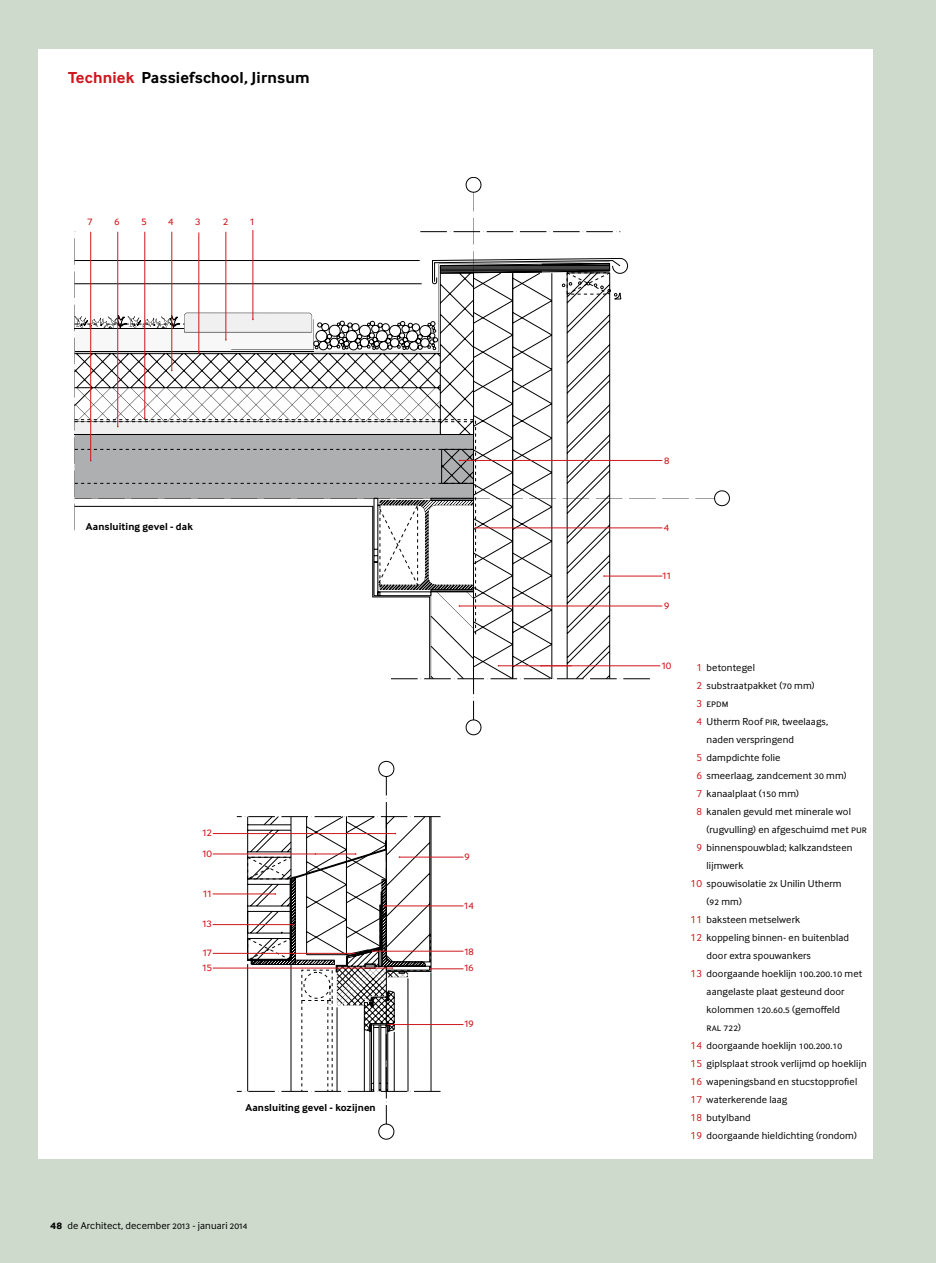
<style>
.page{position:relative;width:936px;height:1263px;background:#fff}
.page>*{position:absolute;margin:0;border:0;box-sizing:border-box;transform-origin:0 0}
.t1{font:700 16.5px "Inter Face Typo";letter-spacing:.01em;color:#000}
.t2{font:12.3px "Inter Face Typo";color:#ce171e}
.t3{font:10.5px "Inter Face Typo";letter-spacing:.01em;color:#000}
.t4{font:700 10.5px "Inter Face Typo";letter-spacing:.01em;color:#000}
.s1{color:#ce171e}
.s2{font-weight:700;font-size:12.3px}
</style>
<div class="page">
<div style="left:0;top:0;width:935px;height:1263px;background:#cedacb"></div>
<div style="left:38px;top:49px;width:834px;height:1110px;background:#fff"></div>
<hr style="left:430px;top:968px;width:33px;height:1px;background:#ce171e">
<hr style="left:372px;top:951px;width:91px;height:1px;background:#ce171e">
<hr style="left:384px;top:906px;width:79px;height:1px;background:#ce171e">
<hr style="left:399px;top:857px;width:64px;height:1px;background:#ce171e">
<hr style="left:388px;top:1024px;width:75px;height:1px;background:#ce171e">
<hr style="left:213px;top:968px;width:179px;height:1px;background:#ce171e">
<hr style="left:213px;top:953px;width:141px;height:1px;background:#ce171e">
<hr style="left:213px;top:924px;width:80px;height:1px;background:#ce171e">
<hr style="left:213px;top:894px;width:62px;height:1px;background:#ce171e">
<hr style="left:213px;top:854px;width:102px;height:1px;background:#ce171e">
<hr style="left:213px;top:833px;width:182px;height:1px;background:#ce171e">
<svg style="left:237px;top:761px;width:203px;height:378px"></svg>
<svg style="left:74px;top:177px;width:655px;height:558px"></svg>
<h1 class="t1" style="left:68px;top:68px;width:243px"><span class="s1">Techniek</span> Passiefschool, Jirnsum</h1>
<p class="t2" style="left:87px;top:214px;width:6px">7</p>
<p class="t2" style="left:114px;top:214px;width:7px">6</p>
<p class="t2" style="left:141px;top:214px;width:7px">5</p>
<p class="t2" style="left:168px;top:214px;width:7px">4</p>
<p class="t2" style="left:195px;top:214px;width:7px">3</p>
<p class="t2" style="left:223px;top:214px;width:7px">2</p>
<p class="t2" style="left:250px;top:214px;width:6px">1</p>
<p class="t4" style="left:86px;top:520px;width:108px">Aansluiting gevel - dak</p>
<p class="t2" style="left:203px;top:825px;width:11px">12</p>
<p class="t2" style="left:202px;top:845px;width:11px">10</p>
<p class="t2" style="left:203px;top:885px;width:10px">11</p>
<p class="t2" style="left:202px;top:916px;width:11px">13</p>
<p class="t2" style="left:203px;top:945px;width:11px">17</p>
<p class="t2" style="left:202px;top:960px;width:11px">15</p>
<p class="t4" style="left:245px;top:1101px;width:132px">Aansluiting gevel - kozijnen</p>
<p class="t3" style="left:51px;top:1220px;width:198px"><span class="s2">48</span> de Architect, december 2013 - januari 2014</p>
<p class="t2" style="left:464px;top:849px;width:7px">9</p>
<p class="t2" style="left:464px;top:898px;width:11px">14</p>
<p class="t2" style="left:464px;top:943px;width:11px">18</p>
<p class="t2" style="left:464px;top:960px;width:11px">16</p>
<p class="t2" style="left:464px;top:1016px;width:11px">19</p>
<p class="t2" style="left:664px;top:453px;width:7px">8</p>
<p class="t2" style="left:664px;top:520px;width:7px">4</p>
<p class="t2" style="left:662px;top:568px;width:10px">11</p>
<p class="t2" style="left:664px;top:598px;width:7px">9</p>
<p class="t2" style="left:661px;top:658px;width:11px">10</p>
<p class="t3" style="left:696px;top:662px;width:60px"><span class="s1">1</span> betontegel</p>
<p class="t3" style="left:696px;top:680px;width:120px"><span class="s1">2</span> substraatpakket (70 mm)</p>
<p class="t3" style="left:696px;top:698px;width:34px"><span class="s1">3</span> epdm</p>
<p class="t3" style="left:696px;top:716px;width:133px"><span class="s1">4</span> Utherm Roof pir, tweelaags,</p>
<p class="t3" style="left:706px;top:734px;width:89px">naden verspringend</p>
<p class="t3" style="left:696px;top:752px;width:86px"><span class="s1">5</span> dampdichte folie</p>
<p class="t3" style="left:696px;top:770px;width:152px"><span class="s1">6</span> smeerlaag, zandcement 30 mm)</p>
<p class="t3" style="left:696px;top:788px;width:104px"><span class="s1">7</span> kanaalplaat (150 mm)</p>
<p class="t3" style="left:696px;top:806px;width:156px"><span class="s1">8</span> kanalen gevuld met minerale wol</p>
<p class="t3" style="left:706px;top:824px;width:162px">(rugvulling) en afgeschuimd met pur</p>
<p class="t3" style="left:696px;top:842px;width:158px"><span class="s1">9</span> binnenspouwblad; kalkzandsteen</p>
<p class="t3" style="left:706px;top:860px;width:38px">lijmwerk</p>
<p class="t3" style="left:690px;top:878px;width:152px"><span class="s1">10</span> spouwisolatie 2x Unilin Utherm</p>
<p class="t3" style="left:706px;top:896px;width:37px">(92 mm)</p>
<p class="t3" style="left:690px;top:914px;width:111px"><span class="s1">11</span> baksteen metselwerk</p>
<p class="t3" style="left:690px;top:932px;width:160px"><span class="s1">12</span> koppeling binnen- en buitenblad</p>
<p class="t3" style="left:706px;top:950px;width:106px">door extra spouwankers</p>
<p class="t3" style="left:690px;top:968px;width:173px"><span class="s1">13</span> doorgaande hoeklijn 100.200.10 met</p>
<p class="t3" style="left:706px;top:986px;width:139px">aangelaste plaat gesteund door</p>
<p class="t3" style="left:706px;top:1004px;width:135px">kolommen 120.60.5 (gemoffeld</p>
<p class="t3" style="left:706px;top:1022px;width:36px">ral 722)</p>
<p class="t3" style="left:690px;top:1040px;width:153px"><span class="s1">14</span> doorgaande hoeklijn 100.200.10</p>
<p class="t3" style="left:690px;top:1058px;width:177px"><span class="s1">15</span> giplsplaat strook verlijmd op hoeklijn</p>
<p class="t3" style="left:690px;top:1076px;width:168px"><span class="s1">16</span> wapeningsband en stucstopprofiel</p>
<p class="t3" style="left:690px;top:1094px;width:98px"><span class="s1">17</span> waterkerende laag</p>
<p class="t3" style="left:690px;top:1112px;width:62px"><span class="s1">18</span> butylband</p>
<p class="t3" style="left:690px;top:1130px;width:168px"><span class="s1">19</span> doorgaande hieldichting (rondom)</p>
</div>
